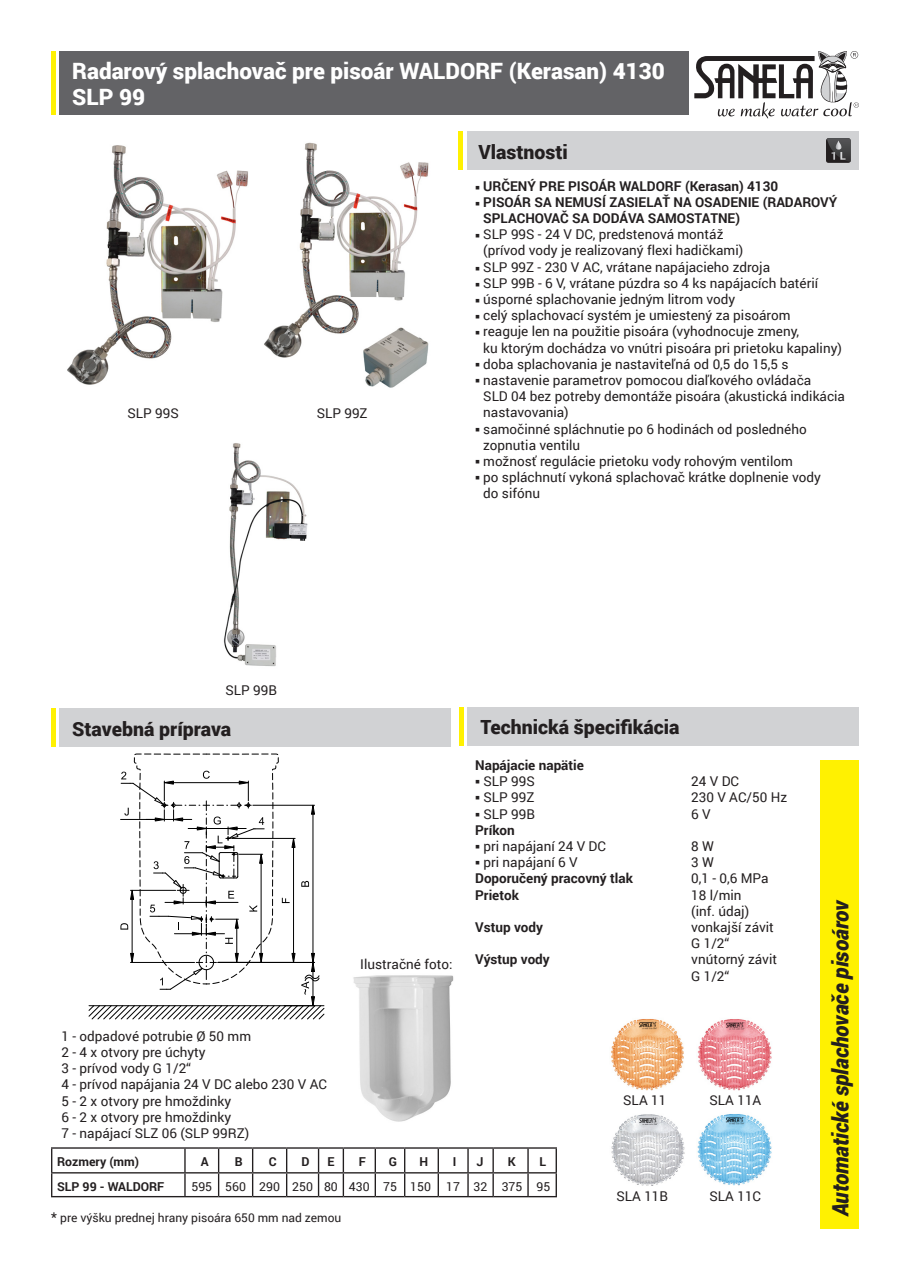
<style>
.page{position:relative;width:910px;height:1280px;background:#fff}
.page>*{position:absolute;margin:0;border:0;box-sizing:border-box;transform-origin:0 0}
.t1{font:900 22.5px/26.2px "Roboto";color:#fff}
.t2{font:italic 900 22.5px "Roboto";letter-spacing:-.01em;color:#231f20;scale:.95 1}
.t3{font:900 19.5px "Roboto";color:#231f20}
.t4{font:13.5px/16.2px "Roboto";color:#231f20}
.t5{font:700 13.5px/16.2px "Roboto";color:#231f20}
.t6{font:700 12.3px "Roboto";color:#231f20}
.t7{font:12.3px "Roboto";color:#231f20}
.t8{font:12px "Roboto";color:#231f20}
.s1{font-size:13.5px}
</style>
<div class="page">
<div style="left:60px;top:51px;width:629px;height:64px;background:#636366"></div>
<div style="left:468px;top:132px;width:391px;height:38px;background:#d1d2d4"></div>
<div style="left:821px;top:760px;width:38px;height:469px;background:#fff101"></div>
<svg style="left:694px;top:51px;width:165px;height:68px"></svg>
<hr style="left:51px;top:51px;width:4px;height:64px;background:#fff101">
<div style="left:468px;top:707px;width:391px;height:38px;background:#d1d2d4"></div>
<hr style="left:459px;top:707px;width:4px;height:38px;background:#fff101">
<hr style="left:458px;top:132px;width:4px;height:38px;background:#fff101">
<div style="left:60px;top:708px;width:391px;height:38px;background:#d1d2d4"></div>
<hr style="left:51px;top:708px;width:4px;height:38px;background:#fff101">
<img style="left:67px;top:145px;width:181px;height:240px">
<hr style="left:51px;top:1147px;width:134px;height:2px;background:#231f20">
<hr style="left:185px;top:1147px;width:34px;height:2px;background:#231f20">
<hr style="left:184px;top:1149px;width:2px;height:23px;background:#231f20">
<hr style="left:219px;top:1147px;width:34px;height:2px;background:#231f20">
<hr style="left:253px;top:1147px;width:34px;height:2px;background:#231f20">
<hr style="left:287px;top:1147px;width:32px;height:2px;background:#231f20">
<hr style="left:319px;top:1147px;width:24px;height:2px;background:#231f20">
<hr style="left:343px;top:1147px;width:32px;height:2px;background:#231f20">
<hr style="left:375px;top:1147px;width:30px;height:2px;background:#231f20">
<hr style="left:405px;top:1147px;width:33px;height:2px;background:#231f20">
<hr style="left:438px;top:1147px;width:30px;height:2px;background:#231f20">
<hr style="left:468px;top:1147px;width:25px;height:2px;background:#231f20">
<hr style="left:467px;top:1149px;width:2px;height:23px;background:#231f20">
<hr style="left:493px;top:1147px;width:35px;height:2px;background:#231f20">
<hr style="left:492px;top:1149px;width:2px;height:23px;background:#231f20">
<hr style="left:528px;top:1147px;width:29px;height:2px;background:#231f20">
<hr style="left:527px;top:1149px;width:2px;height:23px;background:#231f20">
<hr style="left:51px;top:1172px;width:134px;height:1px;background:#231f20">
<svg style="left:51px;top:1149px;width:1px;height:47px"></svg>
<hr style="left:185px;top:1172px;width:34px;height:1px;background:#231f20">
<hr style="left:184px;top:1173px;width:2px;height:23px;background:#231f20">
<hr style="left:219px;top:1172px;width:34px;height:1px;background:#231f20">
<svg style="left:218px;top:1149px;width:1px;height:47px"></svg>
<hr style="left:253px;top:1172px;width:34px;height:1px;background:#231f20">
<svg style="left:252px;top:1149px;width:1px;height:47px"></svg>
<hr style="left:287px;top:1172px;width:32px;height:1px;background:#231f20">
<svg style="left:286px;top:1149px;width:1px;height:47px"></svg>
<hr style="left:343px;top:1172px;width:32px;height:1px;background:#231f20">
<hr style="left:375px;top:1172px;width:30px;height:1px;background:#231f20">
<svg style="left:375px;top:1149px;width:1px;height:47px"></svg>
<hr style="left:405px;top:1172px;width:33px;height:1px;background:#231f20">
<svg style="left:404px;top:1149px;width:1px;height:47px"></svg>
<hr style="left:438px;top:1172px;width:30px;height:1px;background:#231f20">
<svg style="left:438px;top:1149px;width:1px;height:47px"></svg>
<svg style="left:468px;top:1172px;width:25px;height:1px"></svg>
<hr style="left:467px;top:1173px;width:2px;height:23px;background:#231f20">
<hr style="left:493px;top:1172px;width:35px;height:1px;background:#231f20">
<hr style="left:492px;top:1173px;width:2px;height:23px;background:#231f20">
<hr style="left:527px;top:1173px;width:2px;height:23px;background:#231f20">
<hr style="left:51px;top:1196px;width:134px;height:1px;background:#231f20">
<hr style="left:185px;top:1196px;width:34px;height:1px;background:#231f20">
<hr style="left:219px;top:1196px;width:34px;height:1px;background:#231f20">
<hr style="left:253px;top:1196px;width:34px;height:1px;background:#231f20">
<hr style="left:287px;top:1196px;width:32px;height:1px;background:#231f20">
<svg style="left:318px;top:1149px;width:26px;height:48px"></svg>
<hr style="left:343px;top:1196px;width:32px;height:1px;background:#231f20">
<hr style="left:375px;top:1196px;width:30px;height:1px;background:#231f20">
<hr style="left:405px;top:1196px;width:33px;height:1px;background:#231f20">
<hr style="left:438px;top:1196px;width:30px;height:1px;background:#231f20">
<svg style="left:468px;top:1196px;width:25px;height:1px"></svg>
<hr style="left:493px;top:1196px;width:35px;height:1px;background:#231f20">
<svg style="left:528px;top:1149px;width:29px;height:48px"></svg>
<svg style="left:826px;top:138px;width:25px;height:25px"></svg>
<img style="left:264px;top:142px;width:165px;height:246px">
<img style="left:224px;top:443px;width:84px;height:224px">
<img style="left:353px;top:975px;width:101px;height:147px">
<img style="left:611px;top:1019px;width:73px;height:72px">
<img style="left:698px;top:1019px;width:74px;height:72px">
<img style="left:611px;top:1114px;width:74px;height:72px">
<img style="left:697px;top:1114px;width:75px;height:72px">
<svg style="left:89px;top:754px;width:235px;height:265px"></svg>
<h1 class="t1" style="left:72px;top:57px;width:594px">Radarový splachovač pre pisoár WALDORF (Kerasan) 4130<br>SLP 99</h1>
<h2 class="t3" style="left:478px;top:138px;width:91px">Vlastnosti</h2>
<p class="t4" style="left:128px;top:405px;width:53px">SLP 99S</p>
<p class="t4" style="left:317px;top:405px;width:53px">SLP 99Z</p>
<p class="t4" style="left:225px;top:681px;width:53px">SLP 99B</p>
<p class="t5" style="left:475px;top:177px;width:305px">○ URČENÝ PRE PISOÁR WALDORF (Kerasan) 4130</p>
<p class="t5" style="left:483px;top:193px;width:356px;text-indent:-8px">○ PISOÁR SA NEMUSÍ ZASIELAŤ NA OSADENIE (RADAROVÝ<br>SPLACHOVAČ SA DODÁVA SAMOSTATNE)</p>
<p class="t4" style="left:483px;top:226px;width:261px;text-indent:-8px">○ SLP 99S - 24 V DC, predstenová montáž (prívod vody je realizovaný flexi hadičkami)</p>
<p class="t4" style="left:475px;top:258px;width:296px">○ SLP 99Z - 230 V AC, vrátane napájacieho zdroja</p>
<p class="t4" style="left:475px;top:274px;width:344px">○ SLP 99B - 6 V, vrátane púzdra so 4 ks napájacích batérií</p>
<p class="t4" style="left:475px;top:291px;width:262px">○ úsporné splachovanie jedným litrom vody</p>
<p class="t4" style="left:475px;top:307px;width:317px">○ celý splachovací systém je umiestený za pisoárom</p>
<p class="t4" style="left:483px;top:323px;width:360px;text-indent:-8px">○ reaguje len na použitie pisoára (vyhodnocuje zmeny,<br>ku ktorým dochádza vo vnútri pisoára pri prietoku kapaliny)</p>
<p class="t4" style="left:475px;top:355px;width:315px">○ doba splachovania je nastaviteľná od 0,5 do 15,5 s</p>
<p class="t4" style="left:483px;top:372px;width:363px;text-indent:-8px">○ nastavenie parametrov pomocou diaľkového ovládača<br>SLD 04 bez potreby demontáže pisoára (akustická indikácia nastavovania)</p>
<p class="t4" style="left:483px;top:420px;width:325px;text-indent:-8px">○ samočinné spláchnutie po 6 hodinách od posledného zopnutia ventilu</p>
<p class="t4" style="left:475px;top:453px;width:319px">○ možnosť regulácie prietoku vody rohovým ventilom</p>
<p class="t4" style="left:483px;top:469px;width:339px;text-indent:-8px">○ po spláchnutí vykoná splachovač krátke doplnenie vody do sifónu</p>
<h2 class="t3" style="left:72px;top:715px;width:161px">Stavebná príprava</h2>
<h2 class="t3" style="left:480px;top:713px;width:201px">Technická špecifikácia</h2>
<p class="t4" style="left:360px;top:955px;width:94px">Ilustračné foto:</p>
<p class="t5" style="left:475px;top:756px;width:110px">Napájacie napätie</p>
<p class="t4" style="left:475px;top:773px;width:61px">○ SLP 99S</p>
<p class="t4" style="left:691px;top:773px;width:49px">24 V DC</p>
<p class="t4" style="left:475px;top:789px;width:61px">○ SLP 99Z</p>
<p class="t4" style="left:691px;top:789px;width:97px">230 V AC/50 Hz</p>
<p class="t4" style="left:475px;top:805px;width:61px">○ SLP 99B</p>
<p class="t4" style="left:691px;top:805px;width:21px">6 V</p>
<p class="t5" style="left:475px;top:821px;width:41px">Príkon</p>
<p class="t4" style="left:475px;top:837px;width:132px">○ pri napájaní 24 V DC</p>
<p class="t4" style="left:691px;top:837px;width:24px">8 W</p>
<p class="t4" style="left:475px;top:854px;width:104px">○ pri napájaní 6 V</p>
<p class="t4" style="left:691px;top:854px;width:24px">3 W</p>
<p class="t5" style="left:475px;top:870px;width:159px">Doporučený pracovný tlak</p>
<p class="t4" style="left:691px;top:870px;width:79px">0,1 - 0,6 MPa</p>
<p class="t5" style="left:475px;top:886px;width:45px">Prietok</p>
<p class="t4" style="left:691px;top:886px;width:59px">18 l/min (inf. údaj)</p>
<p class="t5" style="left:475px;top:918px;width:69px">Vstup vody</p>
<p class="t4" style="left:691px;top:918px;width:84px">vonkajší závit<br>G 1/2“</p>
<p class="t5" style="left:475px;top:951px;width:76px">Výstup vody</p>
<p class="t4" style="left:691px;top:951px;width:87px">vnútorný závit<br>G 1/2“</p>
<p class="t4" style="left:62px;top:1027px;width:267px">1 - odpadové potrubie Ø 50 mm<br>2 - 4 x otvory pre úchyty<br>3 - prívod vody G 1/2“<br>4 - prívod napájania 24 V DC alebo 230 V AC<br>5 - 2 x otvory pre hmoždinky<br>6 - 2 x otvory pre hmoždinky<br>7 - napájací SLZ 06 (SLP 99RZ)</p>
<p class="t6" style="left:57px;top:1153px;width:83px">Rozmery (mm)</p>
<p class="t6" style="left:201px;top:1153px;width:9px">A</p>
<p class="t6" style="left:235px;top:1153px;width:9px">B</p>
<p class="t6" style="left:269px;top:1153px;width:9px">C</p>
<p class="t6" style="left:302px;top:1153px;width:10px">D</p>
<p class="t6" style="left:327px;top:1153px;width:9px">E</p>
<p class="t6" style="left:359px;top:1153px;width:9px">F</p>
<p class="t6" style="left:389px;top:1153px;width:10px">G</p>
<p class="t6" style="left:419px;top:1153px;width:10px">H</p>
<p class="t6" style="left:453px;top:1153px;width:5px">I</p>
<p class="t6" style="left:477px;top:1153px;width:9px">J</p>
<p class="t6" style="left:508px;top:1153px;width:9px">K</p>
<p class="t6" style="left:540px;top:1153px;width:8px">L</p>
<p class="t6" style="left:57px;top:1178px;width:109px">SLP 99 - WALDORF</p>
<p class="t7" style="left:191px;top:1178px;width:360px">595 560 290 250 80 430 75 150 17 32 375 95</p>
<p class="t8" style="left:51px;top:1209px;width:292px"><span class="s1">*</span> pre výšku prednej hrany pisoára 650 mm nad zemou</p>
<p class="t4" style="left:623px;top:1091px;width:45px">SLA 11</p>
<p class="t4" style="left:709px;top:1091px;width:53px">SLA 11A</p>
<p class="t4" style="left:616px;top:1187px;width:53px">SLA 11B</p>
<p class="t4" style="left:709px;top:1187px;width:53px">SLA 11C</p>
<h1 class="t2" style="left:825px;top:1216px;width:335px;rotate:-90deg">Automatické splachovače pisoárov</h1>
</div>
